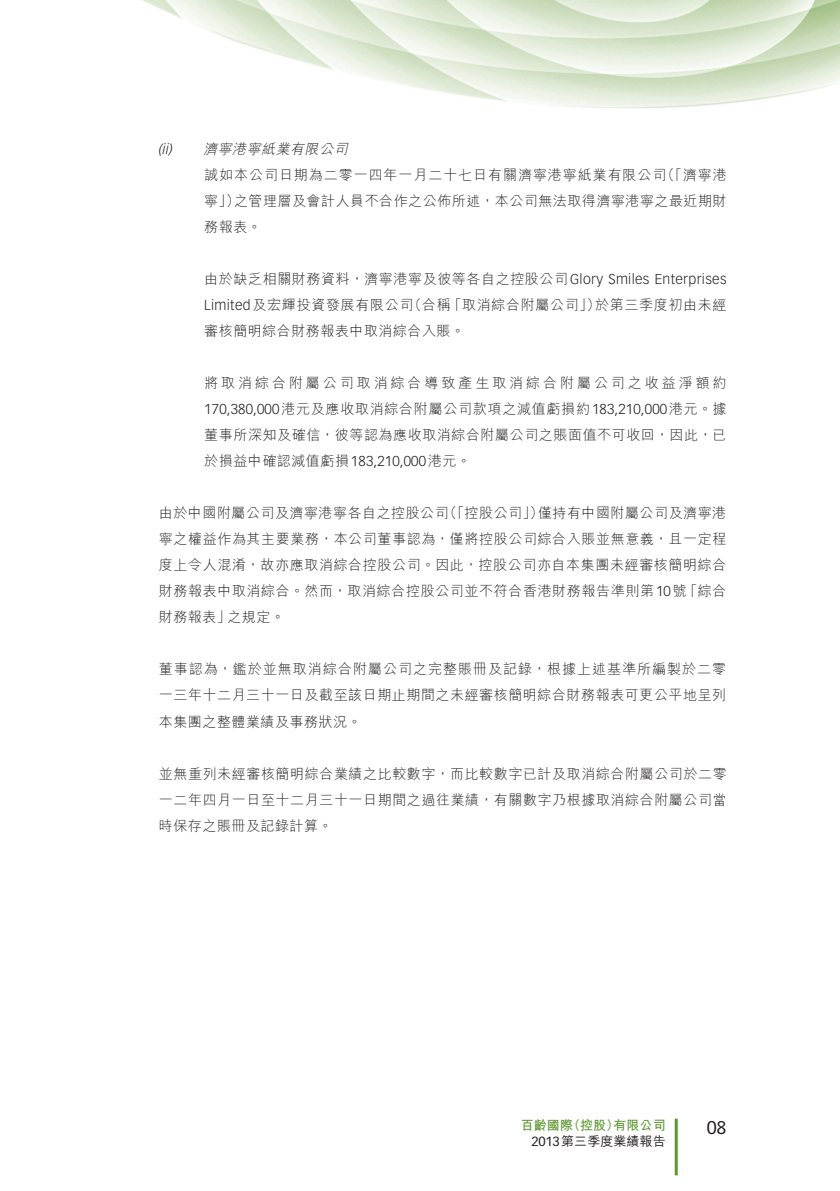
<style>
.page{position:relative;width:840px;height:1191px;background:#fff}
.page>*{position:absolute;margin:0;border:0;box-sizing:border-box;transform-origin:0 0}
.t1{font:18px "Vectora LT Std";color:#231f20}
._00_txt{font:300 14px/26px "M Hei HK";letter-spacing:.04em;color:#231f20}
._04_H4{font:italic 300 14px "M Hei HK";color:#231f20}
._04_H4-2{font:italic 300 14px "Vectora LT Std";color:#231f20}
.t2{font:500 13px/16px "M Hei HK";letter-spacing:.005em;color:#231f20}
.t3{font:700 13px "M Hei HK";letter-spacing:.005em;color:#5c9731}
.s1{font-family:"Vectora LT Std"}
.s2{font-weight:700;color:#5c9731}
.s3{font-family:"Vectora LT Std";font-weight:400}
</style>
<div class="page">
<img style="left:142px;top:0;width:697px;height:1176px">
<hr style="left:674px;top:1118px;width:3px;height:57px;background:#5c9731">
<p class="_04_H4-2" style="left:158px;top:141px;width:19px">)i i(</p>
<p class="_04_H4" style="left:203px;top:142px;width:149px">濟寧港寧紙業有限公司</p>
<p class="_00_txt" style="left:660px;top:162px;width:67px">（「濟寧港</p>
<p class="_00_txt" style="left:234px;top:162px;width:494px;text-indent:-30px">誠如本公司日期為二零一四年一月二十七日有關濟寧港寧紙業有限公司<br>之管理層及會計人員不合作之公佈所述，本公司無法取得濟寧港寧之最近期財</p>
<p class="_00_txt" style="left:204px;top:188px;width:59px">寧」）<br>務報表。</p>
<p class="_00_txt" style="left:204px;top:266px;width:523px;text-align:right">由於缺乏相關財務資料，濟寧港寧及彼等各自之控股公司<span class="s1">Glory Smiles Enterprises</span>於第三季度初由未經</p>
<p class="_00_txt" style="left:407px;top:292px;width:45px">（合稱</p>
<p class="_00_txt" style="left:447px;top:292px;width:154px">「取消綜合附屬公司」）</p>
<p class="_00_txt" style="left:204px;top:292px;width:262px"><span class="s1">Limited</span>及宏輝投資發展有限公司<br>審核簡明綜合財務報表中取消綜合入賬。</p>
<p class="_00_txt" style="left:204px;top:370px;width:523px;text-align:justify">將取消綜合附屬公司取消綜合導致產生取消綜合附屬公司之收益淨額約<span class="s1">170,380,000</span>港元及應收取消綜合附屬公司款項之減值虧損約<span class="s1">183,210,000</span>港元。據董事所深知及確信，彼等認為應收取消綜合附屬公司之賬面值不可收回，因此，已於損益中確認減值虧損<span class="s1">183,210,000</span>港元。</p>
<p class="_00_txt" style="left:537px;top:500px;width:190px">僅持有中國附屬公司及濟寧港</p>
<p class="_00_txt" style="left:443px;top:500px;width:102px">（「控股公司」）</p>
<p class="_00_txt" style="left:159px;top:500px;width:291px">由於中國附屬公司及濟寧港寧各自之控股公司</p>
<p class="_00_txt" style="left:159px;top:526px;width:568px">寧之權益作為其主要業務，本公司董事認為，僅將控股公司綜合入賬並無意義，且一定程</p>
<p class="_00_txt" style="left:159px;top:552px;width:568px">度上令人混淆，故亦應取消綜合控股公司。因此，控股公司亦自本集團未經審核簡明綜合</p>
<p class="_00_txt" style="left:683px;top:578px;width:44px">「綜合</p>
<p class="_00_txt" style="left:227px;top:578px;width:460px;text-indent:-68px">財務報表中取消綜合。然而，取消綜合控股公司並不符合香港財務報告準則第<span class="s1">10</span>號之規定。</p>
<p class="_00_txt" style="left:159px;top:604px;width:73px">財務報表」</p>
<p class="_00_txt" style="left:159px;top:656px;width:568px;text-align:justify">董事認為，鑑於並無取消綜合附屬公司之完整賬冊及記錄，根據上述基準所編製於二零一三年十二月三十一日及截至該日期止期間之未經審核簡明綜合財務報表可更公平地呈列本集團之整體業績及事務狀況。</p>
<p class="_00_txt" style="left:159px;top:760px;width:569px;text-align:justify">並無重列未經審核簡明綜合業績之比較數字，而比較數字已計及取消綜合附屬公司於二零一二年四月一日至十二月三十一日期間之過往業績，有關數字乃根據取消綜合附屬公司當時保存之賬冊及記錄計算。</p>
<p class="t3" style="left:567px;top:1116px;width:53px">（控股）</p>
<p class="t2" style="left:531px;top:1116px;width:136px;text-indent:-11px"><span class="s2">百齡國際<br></span><span class="s3">2013</span>第三季度業績報告</p>
<p class="t1" style="left:706px;top:1116px;width:21px">08</p>
<p class="t3" style="left:613px;top:1116px;width:54px">有限公司</p>
</div>
